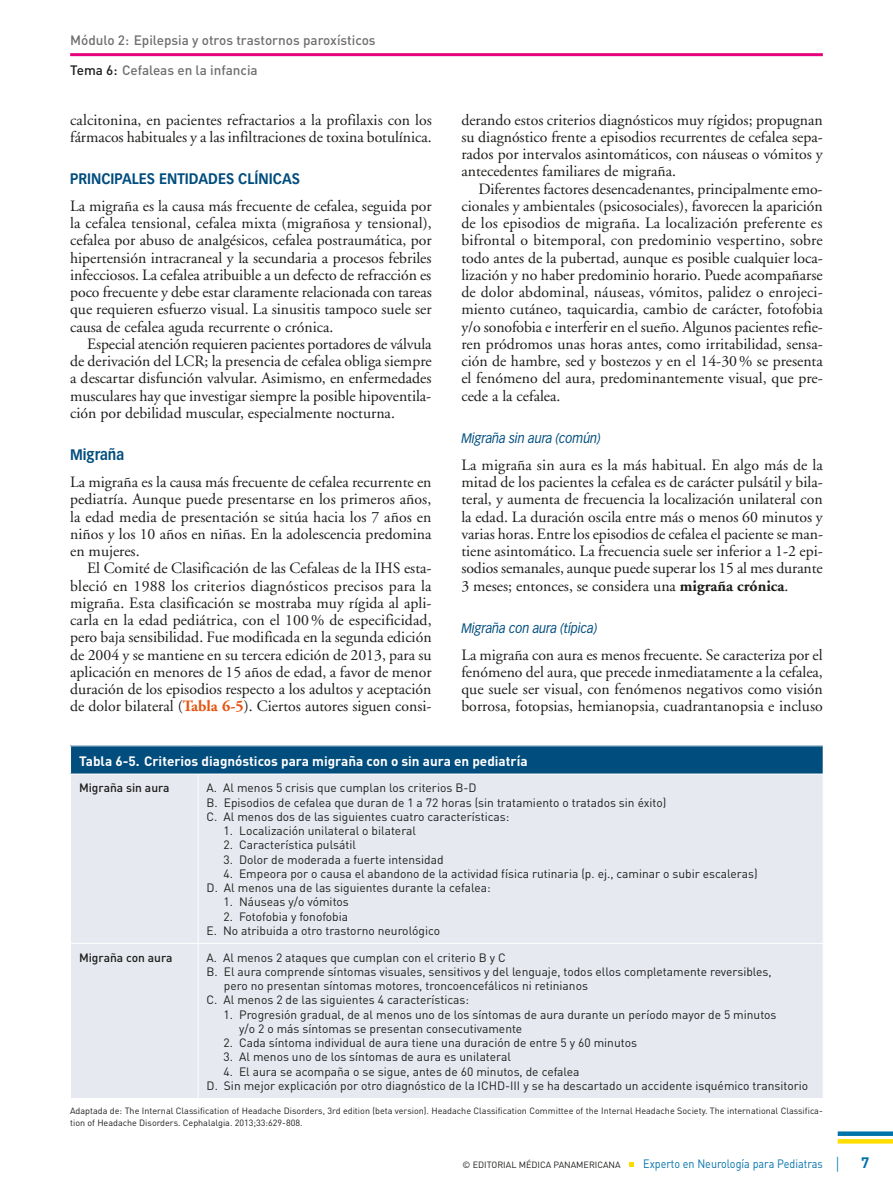
<style>
.page{position:relative;width:893px;height:1191px;background:#fff}
.page>*{position:absolute;margin:0;border:0;box-sizing:border-box;transform-origin:0 0}
.t1{font:15.75px/17.2px "Adobe Garamond";color:#1d1d1b;text-align:justify}
.t2{font:700 15px "Vectora LT Std";color:#004d7e;scale:.9 1}
.t3{font:700 15px "DIN";color:#0073ab}
.t4{font:500 13.5px "DIN";color:#706f6f}
.t5{font:700 13.5px "DIN";color:#fff}
.t6{font:italic 13.5px "Vectora LT Std";color:#004d7e;scale:.9 1}
.t7{font:12px/14.2px "DIN";color:#1d1d1b}
.t8{font:12px "DIN";color:#0073ab;scale:.9 1}
.t9{font:500 12px "DIN";color:#1d1d1b}
.t10{font:9px/11.2px "DIN";color:#1d1d1b}
.s1{color:#1d1d1b}
.s2{font-weight:700}
.s3{font-weight:700;color:#e6540f}
.s4{font-family:"Optima LT Std";font-size:15px}
</style>
<div class="page">
<hr style="left:70px;top:53px;width:753px;height:3px;background:#e6007d">
<div style="left:838px;top:1131px;width:55px;height:5px;background:#0073ab"></div>
<svg style="left:838px;top:1139px;width:55px;height:4px"></svg>
<svg style="left:630px;top:1162px;width:4px;height:4px"></svg>
<div style="left:71px;top:746px;width:752px;height:28px;background:#004d7e"></div>
<div style="left:71px;top:774px;width:752px;height:324px;background:#e7e9f1"></div>
<hr style="left:70px;top:773px;width:128px;height:1px;background:#fff">
<hr style="left:198px;top:773px;width:626px;height:1px;background:#fff">
<hr style="left:198px;top:774px;width:1px;height:169px;background:#fff">
<hr style="left:70px;top:943px;width:128px;height:1px;background:#fff">
<hr style="left:198px;top:943px;width:626px;height:1px;background:#fff">
<hr style="left:198px;top:943px;width:1px;height:155px;background:#fff">
<p class="t4" style="left:70px;top:32px;width:307px">Módulo 2: Epilepsia y otros trastornos paroxísticos</p>
<p class="t4" style="left:70px;top:62px;width:189px"><span class="s1">Tema 6:</span> Cefaleas en la infancia</p>
<p class="t1" style="left:461px;top:111px;width:363px">derando estos criterios diagnósticos muy rígidos; propugnan su diagnóstico frente a episodios recurrentes de cefalea sepa&shy;rados por intervalos asintomáticos, con náuseas o vómitos y antecedentes familiares de migraña.</p>
<p class="t1" style="left:461px;top:180px;width:363px;text-indent:17px">Diferentes factores desencadenantes, principalmente emo&shy;cionales y ambientales (psicosociales), favorecen la aparición de los episodios de migraña. La localización preferente es bifrontal o bitemporal, con predominio vespertino, sobre todo antes de la pubertad, aunque es posible cualquier loca&shy;lización y no haber predominio horario. Puede acompañarse de dolor abdominal, náuseas, vómitos, palidez o enrojeci&shy;miento cutáneo, taquicardia, cambio de carácter, fotofobia y/o sonofobia e interferir en el sueño. Algunos pacientes refie&shy;ren pródromos unas horas antes, como irritabilidad, sensa&shy;ción de hambre, sed y bostezos y en el 14-30% se presenta el fenómeno del aura, predominantemente visual, que pre&shy;cede a la cefalea.</p>
<p class="t6" style="left:461px;top:430px;width:156px">Migraña sin aura (común)</p>
<p class="t1" style="left:461px;top:456px;width:363px">La migraña sin aura es la más habitual. En algo más de la mitad de los pacientes la cefalea es de carácter pulsátil y bila&shy;teral, y aumenta de frecuencia la localización unilateral con la edad. La duración oscila entre más o menos 60 minutos y varias horas. Entre los episodios de cefalea el paciente se man&shy;tiene asintomático. La frecuencia suele ser inferior a 1-2 epi&shy;sodios semanales, aunque puede superar los 15 al mes durante 3 meses; entonces, se considera una <span class="s2">migraña crónica</span>.</p>
<p class="t6" style="left:461px;top:620px;width:152px">Migraña con aura (típica)</p>
<p class="t1" style="left:461px;top:646px;width:363px">La migraña con aura es menos frecuente. Se caracteriza por el fenómeno del aura, que precede inmediatamente a la cefalea, que suele ser visual, con fenómenos negativos como visión borrosa, fotopsias, hemianopsia, cuadrantanopsia e incluso</p>
<p class="t5" style="left:79px;top:752px;width:450px">Tabla 6-5. Criterios diagnósticos para migraña con o sin aura en pediatría</p>
<p class="t9" style="left:79px;top:780px;width:92px">Migraña sin aura</p>
<p class="t7" style="left:207px;top:780px;width:461px">A. Al menos 5 crisis que cumplan los criterios B-D<br>B. Episodios de cefalea que duran de 1 a 72 horas (sin tratamiento o tratados sin éxito)<br>C. Al menos dos de las siguientes cuatro características:</p>
<p class="t7" style="left:224px;top:823px;width:194px">1. Localización unilateral o bilateral</p>
<p class="t7" style="left:224px;top:837px;width:134px">2. Característica pulsátil</p>
<p class="t7" style="left:224px;top:852px;width:222px">3. Dolor de moderada a fuerte intensidad</p>
<p class="t7" style="left:207px;top:866px;width:552px;text-indent:17px">4. Empeora por o causa el abandono de la actividad física rutinaria (p. ej., caminar o subir escaleras)<br>D. Al menos una de las siguientes durante la cefalea:</p>
<p class="t7" style="left:224px;top:894px;width:127px">1. Náuseas y/o vómitos</p>
<p class="t7" style="left:207px;top:909px;width:235px;text-indent:17px">2. Fotofobia y fonofobia<br>E. No atribuida a otro trastorno neurológico</p>
<p class="t9" style="left:79px;top:949px;width:95px">Migraña con aura</p>
<p class="t7" style="left:207px;top:950px;width:301px">A. Al menos 2 ataques que cumplan con el criterio B y C</p>
<p class="t7" style="left:207px;top:964px;width:567px">B. El aura comprende síntomas visuales, sensitivos y del lenguaje, todos ellos completamente reversibles,</p>
<p class="t7" style="left:224px;top:978px;width:366px">pero no presentan síntomas motores, troncoencefálicos ni retinianos</p>
<p class="t7" style="left:207px;top:992px;width:264px">C. Al menos 2 de las siguientes 4 características:</p>
<p class="t7" style="left:239px;top:1007px;width:539px;text-indent:-16px">1. Progresión gradual, de al menos uno de los síntomas de aura durante un período mayor de 5 minutos y/o 2 o más síntomas se presentan consecutivamente</p>
<p class="t7" style="left:224px;top:1035px;width:415px">2. Cada síntoma individual de aura tiene una duración de entre 5 y 60 minutos</p>
<p class="t7" style="left:224px;top:1049px;width:289px">3. Al menos uno de los síntomas de aura es unilateral</p>
<p class="t7" style="left:207px;top:1064px;width:603px;text-indent:17px">4. El aura se acompaña o se sigue, antes de 60 minutos, de cefalea<br>D. Sin mejor explicación por otro diagnóstico de la ICHD-III y se ha descartado un accidente isquémico transitorio</p>
<p class="t10" style="left:70px;top:1105px;width:754px">Adaptada de: The Internal Classification of Headache Disorders, 3rd edition (beta version). Headache Classification Committee of the Internal Headache Society. The international Classifica&shy;tion of Headache Disorders. Cephalalgia. 2013;33:629-808.</p>
<p class="t1" style="left:70px;top:111px;width:363px">calcitonina, en pacientes refractarios a la profilaxis con los fármacos habituales y a las infiltraciones de toxina botulínica.</p>
<p class="t2" style="left:70px;top:169px;width:257px">PRINCIPALES ENTIDADES CLÍNICAS</p>
<p class="t1" style="left:70px;top:198px;width:363px">La migraña es la causa más frecuente de cefalea, seguida por la cefalea tensional, cefalea mixta (migrañosa y tensional), cefalea por abuso de analgésicos, cefalea postraumática, por hipertensión intracraneal y la secundaria a procesos febriles infecciosos. La cefalea atribuible a un defecto de refracción es poco frecuente y debe estar claramente relacionada con tareas que requieren esfuerzo visual. La sinusitis tampoco suele ser causa de cefalea aguda recurrente o crónica.</p>
<p class="t1" style="left:70px;top:336px;width:363px;text-indent:17px">Especial atención requieren pacientes portadores de válvula de derivación del LCR; la presencia de cefalea obliga siempre a descartar disfunción valvular. Asimismo, en enfermedades musculares hay que investigar siempre la posible hipoventila&shy;ción por debilidad muscular, especialmente nocturna.</p>
<p class="t2" style="left:70px;top:445px;width:61px">Migraña</p>
<p class="t1" style="left:70px;top:474px;width:363px">La migraña es la causa más frecuente de cefalea recurrente en pediatría. Aunque puede presentarse en los primeros años, la edad media de presentación se sitúa hacia los 7 años en niños y los 10 años en niñas. En la adolescencia predomina en mujeres.</p>
<p class="t1" style="left:70px;top:560px;width:363px;text-indent:17px">El Comité de Clasificación de las Cefaleas de la IHS esta&shy;bleció en 1988 los criterios diagnósticos precisos para la migraña. Esta clasificación se mostraba muy rígida al apli&shy;carla en la edad pediátrica, con el 100 % de especificidad, pero baja sensibilidad. Fue modificada en la segunda edición de 2004 y se mantiene en su tercera edición de 2013, para su aplicación en menores de 15 años de edad, a favor de menor duración de los episodios respecto a los adultos y aceptación de dolor bilateral (<span class="s3">Tabla 6-5</span>). Ciertos autores siguen consi-</p>
<p class="t10" style="left:463px;top:1159px;width:160px">© EDITORIAL MÉDICA PANAMERICANA</p>
<p class="t8" style="left:643px;top:1156px;width:220px">Experto en Neurología para Pediatras <span class="s4">|</span></p>
<p class="t3" style="left:861px;top:1153px;width:10px">7</p>
</div>
